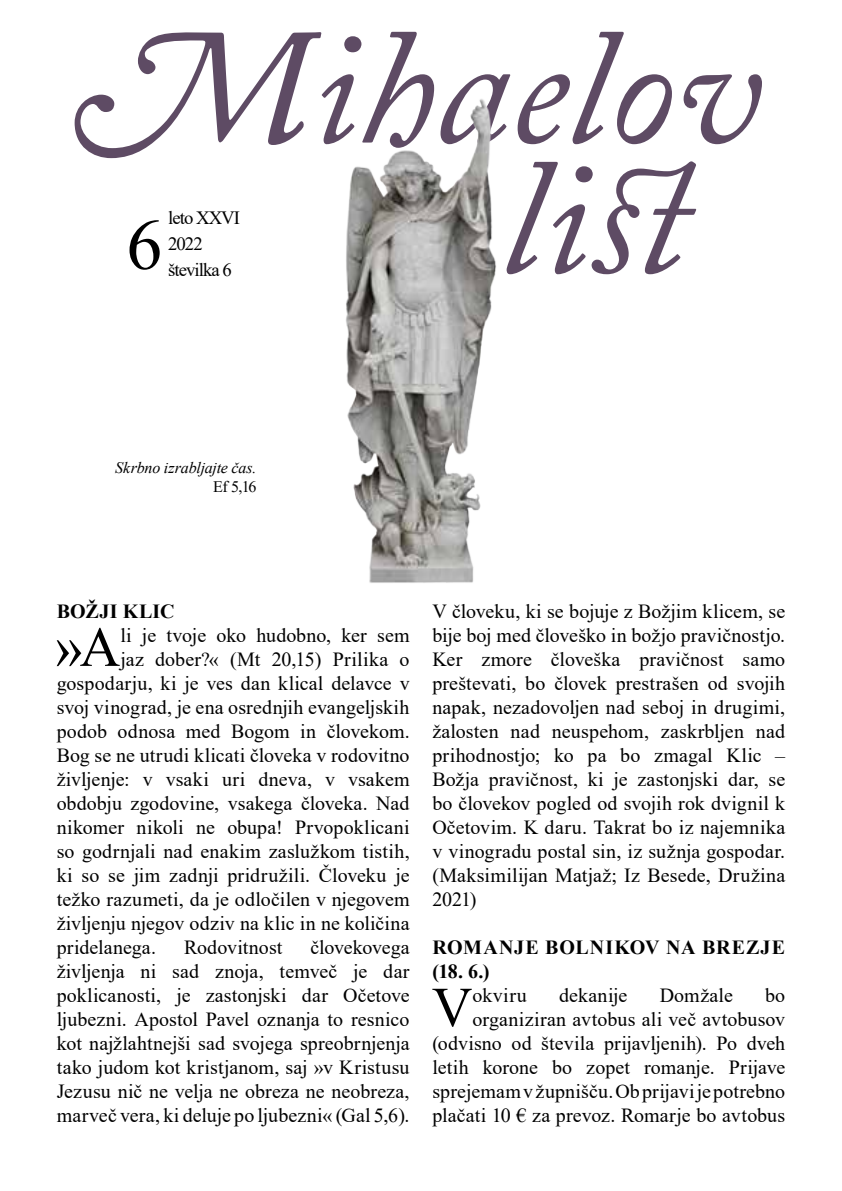
<style>
.page{position:relative;width:842px;height:1191px;background:#fff}
.page>*{position:absolute;margin:0;border:0;box-sizing:border-box;transform-origin:0 0}
.t1{font:italic 164px/130px "Adobe Caslon Pro";color:#5e4b64}
.t2{font:72px "Times New Roman";color:#000}
.t3{font:56.2px "Times New Roman";color:#000}
.t4{font:20px/24px "Times New Roman";letter-spacing:.005em;color:#000;text-align:justify}
.t5{font:700 20px/24px "Times New Roman";letter-spacing:.03em;color:#000}
.t6{font:700 20px "Times New Roman";letter-spacing:.005em;color:#000}
.t7{font:18.8px/26px "Times New Roman";letter-spacing:-.05em;color:#000}
.t8{font:italic 16px "Times New Roman";letter-spacing:-.005em;color:#000}
.t9{font:16px "Times New Roman";color:#000}
</style>
<div class="page">
<img style="left:346px;top:99px;width:150px;height:484px">
<h1 class="t1" style="left:501px;top:21px;width:262px;text-indent:-426px">Mihaelov list</h1>
<p class="t7" style="left:168px;top:204px;width:74px">leto XXVI<br>2022</p>
<h2 class="t2" style="left:126px;top:194px;width:37px">6</h2>
<p class="t7" style="left:168px;top:256px;width:65px">številka 6</p>
<p class="t8" style="left:115px;top:456px;width:143px">Skrbno izrabljajte čas.</p>
<p class="t9" style="left:213px;top:475px;width:45px">Ef 5,16</p>
<p class="t6" style="left:57px;top:597px;width:119px">BOŽJI KLIC</p>
<h3 class="t3" style="left:55px;top:607px;width:67px">»A</h3>
<p class="t4" style="left:120px;top:622px;width:291px">li je tvoje oko hudobno, ker sem</p>
<p class="t4" style="left:120px;top:646px;width:291px">jaz dober?« (Mt 20,15) Prilika o</p>
<p class="t4" style="left:57px;top:670px;width:354px">gospodarju, ki je ves dan klical delavce v</p>
<p class="t4" style="left:57px;top:694px;width:354px">svoj vinograd, je ena osrednjih evangeljskih</p>
<p class="t4" style="left:57px;top:718px;width:354px">podob odnosa med Bogom in človekom.</p>
<p class="t4" style="left:57px;top:742px;width:354px">Bog se ne utrudi klicati človeka v rodovitno</p>
<p class="t4" style="left:57px;top:766px;width:354px">življenje: v vsaki uri dneva, v vsakem</p>
<p class="t4" style="left:57px;top:790px;width:354px">obdobju zgodovine, vsakega človeka. Nad</p>
<p class="t4" style="left:57px;top:814px;width:354px">nikomer nikoli ne obupa! Prvopoklicani</p>
<p class="t4" style="left:57px;top:838px;width:354px">so godrnjali nad enakim zaslužkom tistih,</p>
<p class="t4" style="left:57px;top:862px;width:354px">ki so se jim zadnji pridružili. Človeku je</p>
<p class="t4" style="left:57px;top:886px;width:354px">težko razumeti, da je odločilen v njegovem</p>
<p class="t4" style="left:57px;top:910px;width:354px">življenju njegov odziv na klic in ne količina</p>
<p class="t4" style="left:57px;top:934px;width:101px">pridelanega.</p>
<p class="t4" style="left:184px;top:934px;width:100px">Rodovitnost</p>
<p class="t4" style="left:57px;top:934px;width:354px;text-indent:254px">človekovega življenja ni sad znoja, temveč je dar poklicanosti, je zastonjski dar Očetove ljubezni. Apostol Pavel oznanja to resnico kot najžlahtnejši sad svojega spreobrnjenja tako judom kot kristjanom, saj »v Kristusu Jezusu nič ne velja ne obreza ne neobreza, marveč vera, ki deluje po ljubezni« (Gal 5,6).</p>
<p class="t4" style="left:432px;top:598px;width:354px">V človeku, ki se bojuje z Božjim klicem, se bije boj med človeško in božjo pravičnostjo.<br>Ker zmore človeška pravičnost samo preštevati, bo človek prestrašen od svojih napak, nezadovoljen nad seboj in drugimi, žalosten nad neuspehom, zaskrbljen nad prihodnostjo; ko pa bo zmagal Klic – Božja pravičnost, ki je zastonjski dar, se bo človekov pogled od svojih rok dvignil k Očetovim. K daru. Takrat bo iz najemnika v vinogradu postal sin, iz sužnja gospodar. (Maksimilijan Matjaž; Iz Besede, Družina 2021)</p>
<p class="t5" style="left:432px;top:934px;width:354px">ROMANJE BOLNIKOV NA BREZJE (18. 6.)</p>
<h3 class="t3" style="left:432px;top:967px;width:42px">V</h3>
<p class="t4" style="left:472px;top:982px;width:56px">okviru</p>
<p class="t4" style="left:559px;top:982px;width:70px">dekanije</p>
<p class="t4" style="left:660px;top:982px;width:75px">Domžale</p>
<p class="t4" style="left:432px;top:982px;width:354px;text-align:right">bo<br>organiziran avtobus ali več avtobusov (odvisno od števila prijavljenih). Po dveh letih korone bo zopet romanje. Prijave sprejemam v župnišču. Ob prijavi je potrebno plačati 10 € za prevoz. Romarje bo avtobus</p>
</div>
